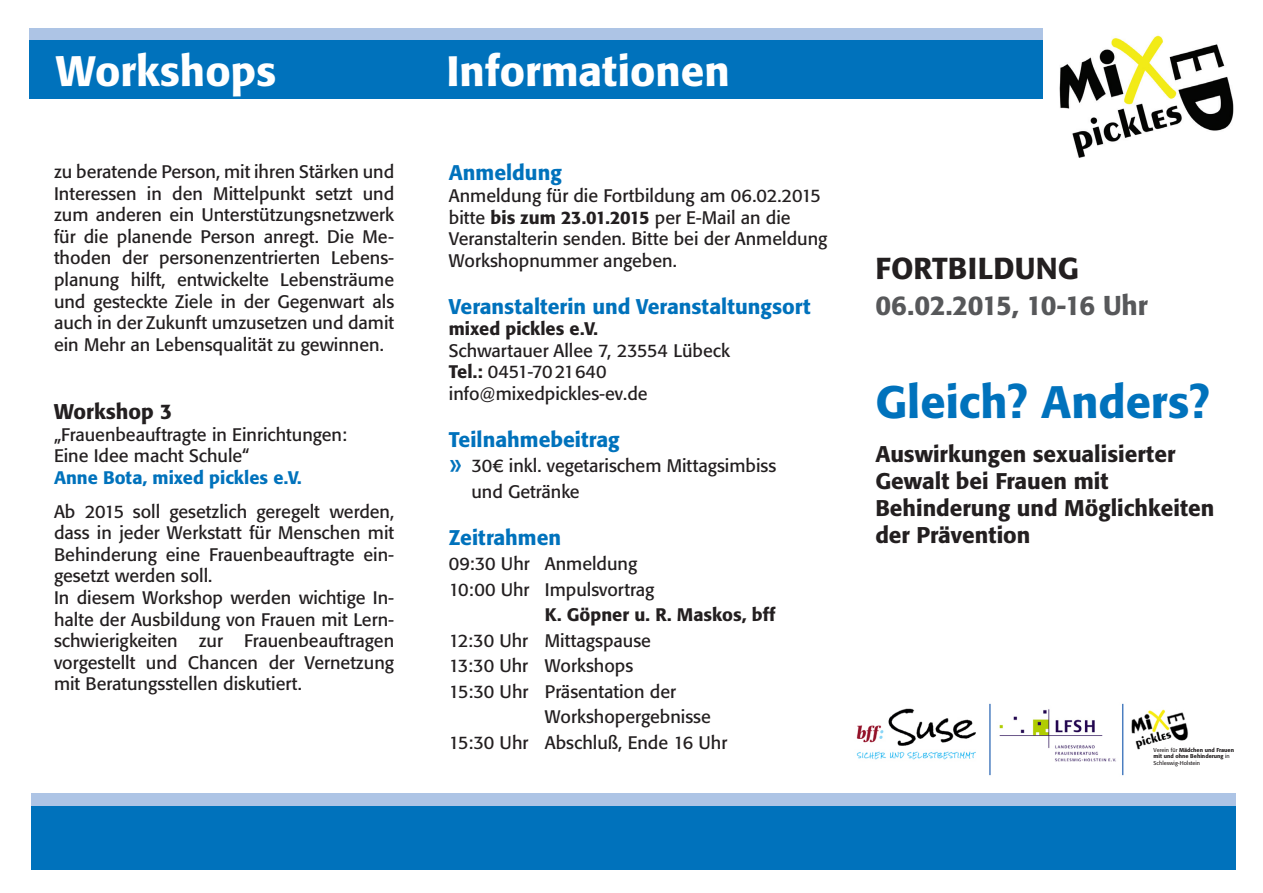
<style>
.page{position:relative;width:1263px;height:893px;background:#fff}
.page>*{position:absolute;margin:0;border:0;box-sizing:border-box;transform-origin:0 0}
.t1{font:500 45px "Formata BQ";color:#0072bc}
.t2{font:500 42px "Formata BQ";color:#fff}
.t3{font:500 30px "Formata BQ";color:#231f20}
.t4{font:500 27px "Formata BQ";letter-spacing:-.02em;color:#57585a}
.t5{font:500 22.5px/27px "Formata BQ";color:#231f20}
.t6{font:500 21px "Formata BQ";color:#0072bc}
.t7{font:500 21px "Formata BQ";color:#231f20}
.t8{font:18px/21.6px "Formata BQ";color:#231f20}
.t9{font:500 18px/25.5px "Formata BQ";color:#231f20}
.t10{font:500 18px "Formata BQ";color:#0072bc}
.t11{font:500 5.55px/6.6px "Formata BQ";color:#231f20}
.s1{font-weight:500}
.s2{font-size:30px;color:#0072bc}
.s3{font-weight:400}
</style>
<div class="page">
<div style="left:31px;top:806px;width:1205px;height:64px;background:#0072bc"></div>
<div style="left:31px;top:793px;width:1205px;height:13px;background:#adc4e5"></div>
<div style="left:30px;top:41px;width:1179px;height:58px;background:#0072bc"></div>
<div style="left:30px;top:29px;width:1179px;height:11px;background:#adc4e5"></div>
<div style="left:1043px;top:23px;width:220px;height:146px;background:#fff"></div>
<img style="left:1059px;top:35px;width:174px;height:123px">
<img style="left:856px;top:703px;width:332px;height:73px">
<div style="left:1159px;top:746px;width:84px;height:28px;background:#fff"></div>
<p class="t2" style="left:56px;top:45px;width:222px">Workshops</p>
<p class="t8" style="left:54px;top:161px;width:342px;text-align:justify">zu beratende Person, mit ihren Stärken und Interessen in den Mittelpunkt setzt und zum anderen ein Unterstützungsnetzwerk für die planende Person anregt. Die Me&shy;thoden der personenzentrierten Lebens&shy;planung hilft, entwickelte Lebensträume und gesteckte Ziele in der Gegenwart als auch in der Zukunft umzusetzen und damit ein Mehr an Lebensqualität zu gewinnen.</p>
<p class="t7" style="left:54px;top:399px;width:120px">Workshop 3</p>
<p class="t8" style="left:54px;top:424px;width:294px">„Frauenbeauftragte in Einrichtungen:<br>Eine Idee macht Schule“</p>
<p class="t10" style="left:54px;top:467px;width:249px">Anne Bota, mixed pickles e.V.</p>
<p class="t8" style="left:54px;top:500px;width:342px;text-align:justify">Ab 2015 soll gesetzlich geregelt werden, dass in jeder Werkstatt für Menschen mit Behinderung eine Frauenbeauftragte ein&shy;gesetzt werden soll.</p>
<p class="t8" style="left:54px;top:587px;width:342px;text-align:justify">In diesem Workshop werden wichtige In&shy;halte der Ausbildung von Frauen mit Lern&shy;schwierigkeiten zur Frauenbeauftragen vorgestellt und Chancen der Vernetzung mit Beratungsstellen diskutiert.</p>
<p class="t2" style="left:446px;top:45px;width:285px">Informationen</p>
<p class="t6" style="left:449px;top:160px;width:114px">Anmeldung</p>
<p class="t8" style="left:449px;top:185px;width:380px">Anmeldung für die Fortbildung am 06.02.2015 bitte <span class="s1">bis zum 23.01.2015</span> per E-Mail an die Veranstalterin senden. Bitte bei der Anmeldung Workshopnummer angeben.</p>
<p class="t6" style="left:449px;top:293px;width:363px">Veranstalterin und Veranstaltungsort</p>
<p class="t9" style="left:449px;top:316px;width:151px">mixed pickles e.V.</p>
<p class="t8" style="left:449px;top:340px;width:283px">Schwartauer Allee 7, 23554 Lübeck</p>
<p class="t8" style="left:449px;top:361px;width:159px"><span class="s1">Tel.:</span> 0451-7021640</p>
<p class="t8" style="left:449px;top:383px;width:200px">info@mixedpickles-ev.de</p>
<p class="t6" style="left:449px;top:426px;width:172px">Teilnahmebeitrag</p>
<p class="t8" style="left:471px;top:453px;width:306px;line-height:25.5px;text-indent:-22px"><span class="s2">»</span> 30€ inkl. vegetarischem Mittagsimbiss und Getränke</p>
<p class="t6" style="left:449px;top:524px;width:114px">Zeitrahmen</p>
<p class="t8" style="left:449px;top:553px;width:190px">09:30 Uhr Anmeldung</p>
<p class="t9" style="left:545px;top:576px;width:232px;text-indent:-96px"><span class="s3">10:00 Uhr Impulsvortrag<br></span>K. Göpner u. R. Maskos, bff</p>
<p class="t8" style="left:449px;top:629px;width:204px">12:30 Uhr Mittagspause</p>
<p class="t8" style="left:449px;top:655px;width:186px">13:30 Uhr Workshops</p>
<p class="t8" style="left:545px;top:678px;width:168px;line-height:25.5px;text-indent:-96px">15:30 Uhr Präsentation der<br>Workshopergebnisse</p>
<p class="t8" style="left:449px;top:731px;width:280px">15:30 Uhr Abschluß, Ende 16 Uhr</p>
<p class="t3" style="left:875px;top:250px;width:205px">FORTBILDUNG</p>
<p class="t4" style="left:875px;top:289px;width:274px">06.02.2015, 10-16 Uhr</p>
<p class="t1" style="left:875px;top:375px;width:336px">Gleich? Anders?</p>
<p class="t5" style="left:875px;top:440px;width:341px">Auswirkungen sexualisierter<br>Gewalt bei Frauen mit<br>Behinderung und Möglichkeiten der Prävention</p>
<p class="t11" style="left:1153px;top:746px;width:82px"><span class="s3">Verein für</span> Mädchen und Frauen mit und ohne Behinderung <span class="s3">in<br>Schleswig-Holstein</span></p>
</div>
